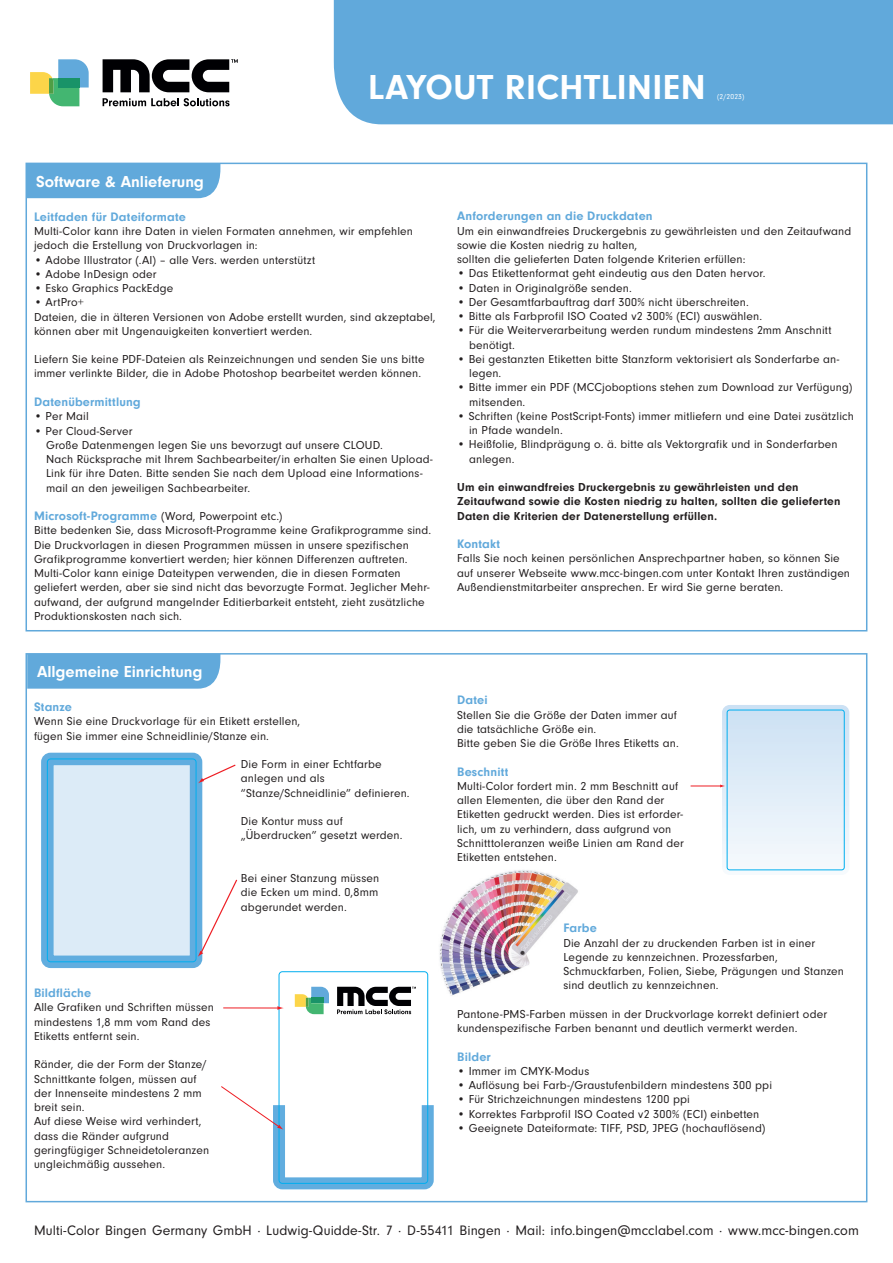
<style>
.page{position:relative;width:893px;height:1263px;background:#fff}
.page>*{position:absolute;margin:0;border:0;box-sizing:border-box;transform-origin:0 0}
.t1{font:700 36px "Neuzeit Gro";letter-spacing:.01em;color:#fff}
.t2{font:700 16.5px "Neuzeit Gro";color:#fff}
.t3{font:14.25px "Neuzeit Gro";letter-spacing:.005em;color:#231f20}
.t4{font:700 12.75px "Neuzeit Gro";letter-spacing:.01em;color:#61a9db}
.t5{font:12px/14.2px "Neuzeit Gro";letter-spacing:.01em;color:#231f20}
.t6{font:700 12px/14.2px "Neuzeit Gro";letter-spacing:.015em;color:#231f20}
.t7{font:7.5px "Neuzeit Gro";color:#fff}
.s1{font-weight:700;font-size:12.75px;color:#61a9db}
</style>
<div class="page">
<img style="left:439px;top:870px;width:139px;height:126px">
<div style="left:334px;top:0;width:559px;height:124px;background:#61a9db"></div>
<div style="left:29px;top:166px;width:191px;height:32px;background:#61a9db"></div>
<div style="left:29px;top:656px;width:191px;height:33px;background:#61a9db"></div>
<div style="left:47px;top:759px;width:149px;height:203px;background:#dcebf7;border-radius:3px"></div>
<div style="left:41px;top:753px;width:161px;height:215px;border:12px solid #61addf;border-radius:3px"></div>
<div style="left:47px;top:758px;width:149px;height:204px;border:1px solid #00aeef;border-radius:3px"></div>
<svg style="left:198px;top:763px;width:38px;height:20px"></svg>
<svg style="left:198px;top:878px;width:40px;height:79px"></svg>
<div style="left:279px;top:971px;width:149px;height:213px;border:1px solid #00aeef;border-radius:3px"></div>
<hr style="left:223px;top:1007px;width:56px;height:1px;background:#ee1d23">
<svg style="left:277px;top:1006px;width:7px;height:4px"></svg>
<svg style="left:221px;top:1085px;width:213px;height:105px"></svg>
<hr style="left:691px;top:786px;width:30px;height:1px;background:#ee1d23">
<svg style="left:720px;top:705px;width:129px;height:166px"></svg>
<svg style="left:103px;top:59px;width:135px;height:33px"></svg>
<svg style="left:103px;top:98px;width:127px;height:8px"></svg>
<svg style="left:30px;top:59px;width:59px;height:47px"></svg>
<svg style="left:337px;top:987px;width:79px;height:27px"></svg>
<svg style="left:295px;top:987px;width:34px;height:27px"></svg>
<h2 class="t2" style="left:36px;top:172px;width:169px">Software &amp; Anlieferung</h2>
<h1 class="t1" style="left:368px;top:67px;width:339px">LAYOUT RICHTLINIEN</h1>
<p class="t7" style="left:717px;top:92px;width:29px">(2/2023)</p>
<p class="t4" style="left:34px;top:209px;width:153px">Leitfaden für Dateiformate</p>
<p class="t5" style="left:34px;top:224px;width:380px">Multi-Color kann ihre Daten in vielen Formaten annehmen, wir empfehlen jedoch die Erstellung von Druckvorlagen in:</p>
<p class="t5" style="left:34px;top:253px;width:283px">• Adobe Illustrator (.AI) – alle Vers. werden unterstützt</p>
<p class="t5" style="left:34px;top:267px;width:124px">• Adobe InDesign oder</p>
<p class="t5" style="left:34px;top:281px;width:141px">• Esko Graphics PackEdge</p>
<p class="t5" style="left:34px;top:295px;width:403px">• ArtPro+<br>Dateien, die in älteren Versionen von Adobe erstellt wurden, sind akzeptabel, können aber mit Ungenauigkeiten konvertiert werden.</p>
<p class="t5" style="left:34px;top:352px;width:392px">Liefern Sie keine PDF-Dateien als Reinzeichnungen und senden Sie uns bitte immer verlinkte Bilder, die in Adobe Photoshop bearbeitet werden können.</p>
<p class="t4" style="left:34px;top:395px;width:108px">Datenübermittlung</p>
<p class="t5" style="left:34px;top:409px;width:56px">• Per Mail</p>
<p class="t5" style="left:46px;top:424px;width:388px;text-indent:-12px">• Per Cloud-Server<br>Große Datenmengen legen Sie uns bevorzugt auf unsere CLOUD.<br>Nach Rücksprache mit Ihrem Sachbearbeiter/in erhalten Sie einen Upload-Link für ihre Daten. Bitte senden Sie nach dem Upload eine Informations&shy;mail an den jeweiligen Sachbearbeiter.</p>
<p class="t5" style="left:34px;top:509px;width:399px"><span class="s1">Microsoft-Programme</span> (Word, Powerpoint etc.)<br>Bitte bedenken Sie, dass Microsoft-Programme keine Grafikprogramme sind.<br>Die Druckvorlagen in diesen Programmen müssen in unsere spezifischen Grafikprogramme konvertiert werden; hier können Differenzen auftreten.<br>Multi-Color kann einige Dateitypen verwenden, die in diesen Formaten geliefert werden, aber sie sind nicht das bevorzugte Format. Jeglicher Mehr&shy;aufwand, der aufgrund mangelnder Editierbarkeit entsteht, zieht zusätzliche Produktionskosten nach sich.</p>
<h2 class="t2" style="left:37px;top:662px;width:167px">Allgemeine Einrichtung</h2>
<p class="t4" style="left:34px;top:700px;width:40px">Stanze</p>
<p class="t5" style="left:34px;top:715px;width:268px">Wenn Sie eine Druckvorlage für ein Etikett erstellen, fügen Sie immer eine Schneidlinie/Stanze ein.</p>
<p class="t5" style="left:241px;top:757px;width:170px">Die Form in einer Echtfarbe anlegen und als “Stanze/Schneidlinie” definieren.</p>
<p class="t5" style="left:241px;top:814px;width:163px">Die Kontur muss auf „Überdrucken” gesetzt werden.</p>
<p class="t5" style="left:241px;top:871px;width:140px;text-align:justify">Bei einer Stanzung müssen die Ecken um mind. 0,8mm abgerundet werden.</p>
<p class="t4" style="left:34px;top:986px;width:59px">Bildfläche</p>
<p class="t5" style="left:34px;top:1000px;width:181px">Alle Grafiken und Schriften müssen mindestens 1,8 mm vom Rand des<br>Etiketts entfernt sein.</p>
<p class="t5" style="left:34px;top:1057px;width:177px">Ränder, die der Form der Stanze/<br>Schnittkante folgen, müssen auf der Innenseite mindestens 2 mm breit sein.<br>Auf diese Weise wird verhindert, dass die Ränder aufgrund geringfügiger Schneidetoleranzen ungleichmäßig aussehen.</p>
<p class="t4" style="left:457px;top:209px;width:197px">Anforderungen an die Druckdaten</p>
<p class="t5" style="left:457px;top:224px;width:396px">Um ein einwandfreies Druckergebnis zu gewährleisten und den Zeitaufwand sowie die Kosten niedrig zu halten,<br>sollten die gelieferten Daten folgende Kriterien erfüllen:</p>
<p class="t5" style="left:457px;top:267px;width:310px">• Das Etikettenformat geht eindeutig aus den Daten hervor.</p>
<p class="t5" style="left:457px;top:281px;width:176px">• Daten in Originalgröße senden.</p>
<p class="t5" style="left:457px;top:295px;width:293px">• Der Gesamtfarbauftrag darf 300% nicht überschreiten.</p>
<p class="t5" style="left:457px;top:309px;width:307px">• Bitte als Farbprofil ISO Coated v2 300% (ECI) auswählen.</p>
<p class="t5" style="left:469px;top:324px;width:364px;text-indent:-12px">• Für die Weiterverarbeitung werden rundum mindestens 2mm Anschnitt benötigt.</p>
<p class="t5" style="left:469px;top:352px;width:372px;text-indent:-12px">• Bei gestanzten Etiketten bitte Stanzform vektorisiert als Sonderfarbe an&shy;legen.</p>
<p class="t5" style="left:469px;top:381px;width:385px;text-indent:-12px">• Bitte immer ein PDF (MCCjoboptions stehen zum Download zur Verfügung) mitsenden.</p>
<p class="t5" style="left:469px;top:409px;width:386px;text-indent:-12px">• Schriften (keine PostScript-Fonts) immer mitliefern und eine Datei zusätzlich in Pfade wandeln.</p>
<p class="t5" style="left:469px;top:438px;width:370px;text-indent:-12px">• Heißfolie, Blindprägung o. ä. bitte als Vektorgrafik und in Sonderfarben anlegen.</p>
<p class="t6" style="left:457px;top:480px;width:385px">Um ein einwandfreies Druckergebnis zu gewährleisten und den<br>Zeitaufwand sowie die Kosten niedrig zu halten, sollten die gelieferten<br>Daten die Kriterien der Datenerstellung erfüllen.</p>
<p class="t4" style="left:457px;top:537px;width:45px">Kontakt</p>
<p class="t5" style="left:457px;top:552px;width:394px">Falls Sie noch keinen persönlichen Ansprechpartner haben, so können Sie auf unserer Webseite www.mcc-bingen.com unter Kontakt Ihren zuständigen<br>Außendienstmitarbeiter ansprechen. Er wird Sie gerne beraten.</p>
<p class="t4" style="left:457px;top:693px;width:32px">Datei</p>
<p class="t5" style="left:457px;top:708px;width:223px">Stellen Sie die Größe der Daten immer auf die tatsächliche Größe ein.<br>Bitte geben Sie die Größe Ihres Etiketts an.</p>
<p class="t4" style="left:457px;top:764px;width:53px">Beschnitt</p>
<p class="t5" style="left:457px;top:779px;width:228px">Multi-Color fordert min. 2 mm Beschnitt auf allen Elementen, die über den Rand der Etiketten gedruckt werden. Dies ist erforder&shy;lich, um zu verhindern, dass aufgrund von Schnitttoleranzen weiße Linien am Rand der Etiketten entstehen.</p>
<p class="t4" style="left:563px;top:921px;width:35px">Farbe</p>
<p class="t5" style="left:563px;top:936px;width:282px">Die Anzahl der zu druckenden Farben ist in einer Legende zu kennzeichnen. Prozessfarben, Schmuckfarben, Folien, Siebe, Prägungen und Stanzen sind deutlich zu kennzeichnen.</p>
<p class="t5" style="left:457px;top:1007px;width:372px">Pantone-PMS-Farben müssen in der Druckvorlage korrekt definiert oder kundenspezifische Farben benannt und deutlich vermerkt werden.</p>
<p class="t4" style="left:457px;top:1049px;width:35px">Bilder</p>
<p class="t5" style="left:457px;top:1064px;width:134px">• Immer im CMYK-Modus</p>
<p class="t5" style="left:457px;top:1078px;width:316px">• Auflösung bei Farb-/Graustufenbildern mindestens 300 ppi</p>
<p class="t5" style="left:457px;top:1092px;width:234px">• Für Strichzeichnungen mindestens 1200 ppi</p>
<p class="t5" style="left:457px;top:1107px;width:304px">• Korrektes Farbprofil ISO Coated v2 300% (ECI) einbetten</p>
<p class="t5" style="left:457px;top:1121px;width:310px">• Geeignete Dateiformate: TIFF, PSD, JPEG (hochauflösend)</p>
<p class="t3" style="left:34px;top:1223px;width:826px">Multi-Color Bingen Germany GmbH · Ludwig-Quidde-Str. 7 ∙ D-55411 Bingen · Mail: info.bingen@mcclabel.com · www.mcc-bingen.com</p>
</div>
